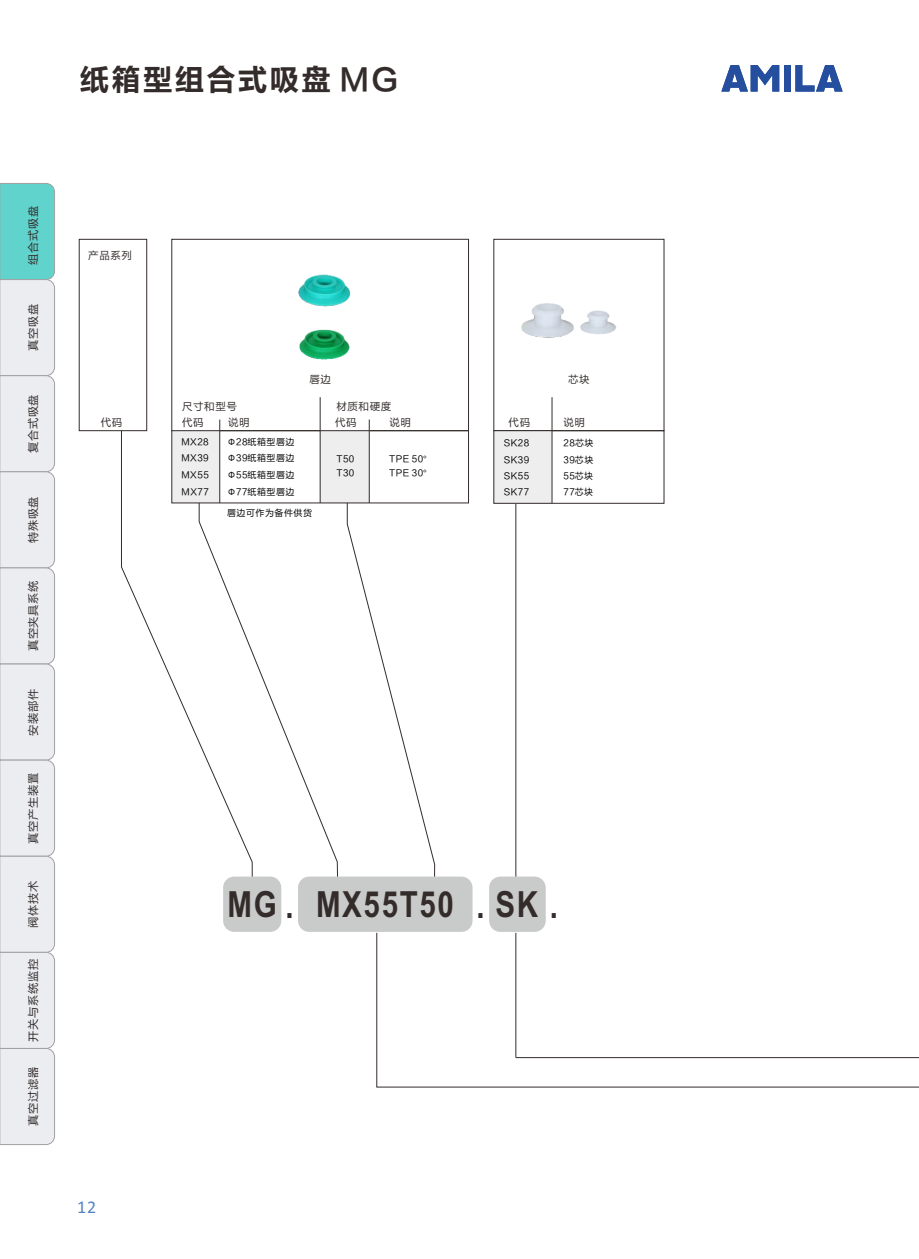
<style>
.page{position:relative;width:919px;height:1259px;background:#fff}
.page>*{position:absolute;margin:0;border:0;box-sizing:border-box;transform-origin:0 0}
.t1{font:700 36px "Arial Narrow";letter-spacing:.045em;color:#332c2b}
.t2{font:30px "FZLTCHJW GB1 0";letter-spacing:.055em;color:#332c2b}
.t3{font:18px "Calibri";color:#5181c1}
.t4{font:11.25px "FZLTHK GBK1 0";letter-spacing:.055em;color:#332c2b}
.t5{font:10.5px "FZLTHK GBK1 0";letter-spacing:.055em;color:#332c2b}
.t6{font:9px/17px "FZLTHK GBK1 0";letter-spacing:.055em;color:#000;text-align:justify}
</style>
<div class="page">
<svg style="left:721px;top:65px;width:58px;height:27px"></svg>
<div style="left:783px;top:65px;width:7px;height:27px;background:#254f9e"></div>
<svg style="left:795px;top:65px;width:47px;height:27px"></svg>
<div style="left:171px;top:239px;width:298px;height:192px;border:1px solid #332c2b"></div>
<div style="left:79px;top:239px;width:68px;height:192px;border:1px solid #332c2b"></div>
<hr style="left:219px;top:419px;width:1px;height:84px;background:#332c2b">
<div style="left:320px;top:431px;width:49px;height:72px;background:#eeeeef"></div>
<div style="left:171px;top:430px;width:298px;height:73px;border:1px solid #332c2b"></div>
<hr style="left:369px;top:419px;width:1px;height:84px;background:#332c2b">
<hr style="left:320px;top:397px;width:1px;height:106px;background:#332c2b">
<div style="left:223px;top:876px;width:58px;height:56px;background:#c9caca;border-radius:11px"></div>
<div style="left:298px;top:876px;width:174px;height:56px;background:#c9caca;border-radius:11px"></div>
<div style="left:489px;top:876px;width:56px;height:56px;background:#c9caca;border-radius:11px"></div>
<svg style="left:346px;top:502px;width:89px;height:375px"></svg>
<svg style="left:253px;top:502px;width:85px;height:375px"></svg>
<svg style="left:121px;top:430px;width:132px;height:447px"></svg>
<hr style="left:515px;top:492px;width:1px;height:384px;background:#332c2b">
<svg style="left:0;top:183px;width:55px;height:962px;background:#dce7ea"></svg>
<div style="left:493px;top:431px;width:59px;height:72px;background:#eeeeef"></div>
<hr style="left:551px;top:397px;width:1px;height:106px;background:#332c2b">
<div style="left:493px;top:430px;width:171px;height:74px;border:1px solid #332c2b"></div>
<hr style="left:516px;top:1057px;width:402px;height:1px;background:#332c2b">
<hr style="left:515px;top:933px;width:1px;height:124px;background:#332c2b">
<hr style="left:376px;top:1086px;width:542px;height:1px;background:#332c2b">
<hr style="left:376px;top:933px;width:1px;height:154px;background:#332c2b">
<img style="left:298px;top:274px;width:52px;height:33px">
<img style="left:299px;top:329px;width:51px;height:31px">
<img style="left:521px;top:303px;width:96px;height:35px">
<h2 class="t2" style="left:79px;top:63px;width:320px">纸箱型组合式吸盘 MG</h2>
<p class="t4" style="left:27px;top:265px;width:60px;rotate:-90deg">组合式吸盘</p>
<p class="t4" style="left:27px;top:351px;width:48px;rotate:-90deg">真空吸盘</p>
<p class="t4" style="left:27px;top:453px;width:60px;rotate:-90deg">复合式吸盘</p>
<p class="t4" style="left:27px;top:543px;width:48px;rotate:-90deg">特殊吸盘</p>
<p class="t4" style="left:27px;top:651px;width:72px;rotate:-90deg">真空夹具系统</p>
<p class="t4" style="left:27px;top:735px;width:48px;rotate:-90deg">安装部件</p>
<p class="t4" style="left:27px;top:843px;width:72px;rotate:-90deg">真空产生装置</p>
<p class="t4" style="left:27px;top:928px;width:48px;rotate:-90deg">阀体技术</p>
<p class="t4" style="left:27px;top:1041px;width:84px;rotate:-90deg">开关与系统监控</p>
<p class="t4" style="left:27px;top:1126px;width:60px;rotate:-90deg">真空过滤器</p>
<p class="t5" style="left:88px;top:249px;width:45px">产品系列</p>
<p class="t5" style="left:309px;top:373px;width:23px">唇边</p>
<p class="t5" style="left:182px;top:400px;width:56px">尺寸和型号</p>
<p class="t5" style="left:336px;top:400px;width:56px">材质和硬度</p>
<p class="t5" style="left:101px;top:417px;width:23px">代码</p>
<p class="t5" style="left:182px;top:417px;width:23px">代码</p>
<p class="t5" style="left:228px;top:417px;width:23px">说明</p>
<p class="t5" style="left:335px;top:417px;width:23px">代码</p>
<p class="t5" style="left:389px;top:417px;width:23px">说明</p>
<p class="t6" style="left:181px;top:433px;width:29px">MX28</p>
<p class="t6" style="left:227px;top:433px;width:69px">Φ28纸箱型唇边</p>
<p class="t6" style="left:227px;top:449px;width:69px">Φ39纸箱型唇边Φ55纸箱型唇边Φ77纸箱型唇边</p>
<p class="t6" style="left:181px;top:449px;width:29px">MX39</p>
<p class="t6" style="left:336px;top:450px;width:19px">T50</p>
<p class="t6" style="left:389px;top:450px;width:44px">TPE 50°</p>
<p class="t6" style="left:336px;top:465px;width:19px">T30</p>
<p class="t6" style="left:389px;top:465px;width:44px">TPE 30°</p>
<p class="t6" style="left:182px;top:466px;width:29px">MX55<br>MX77</p>
<p class="t6" style="left:227px;top:504px;width:86px">唇边可作为备件供货</p>
<p class="t5" style="left:568px;top:373px;width:23px">芯块</p>
<p class="t5" style="left:508px;top:417px;width:23px">代码</p>
<p class="t5" style="left:563px;top:417px;width:23px">说明</p>
<p class="t6" style="left:503px;top:435px;width:27px">SK28</p>
<p class="t6" style="left:563px;top:435px;width:31px">28芯块</p>
<p class="t6" style="left:503px;top:451px;width:27px">SK39</p>
<p class="t6" style="left:563px;top:451px;width:31px">39芯块</p>
<p class="t6" style="left:503px;top:467px;width:27px">SK55</p>
<p class="t6" style="left:563px;top:467px;width:31px">55芯块</p>
<p class="t6" style="left:503px;top:484px;width:27px">SK77</p>
<p class="t6" style="left:563px;top:484px;width:31px">77芯块</p>
<h3 class="t3" style="left:77px;top:1199px;width:21px">12</h3>
<h1 class="t1" style="left:227px;top:891px;width:332px">MG . MX55T50 . SK .</h1>
</div>
